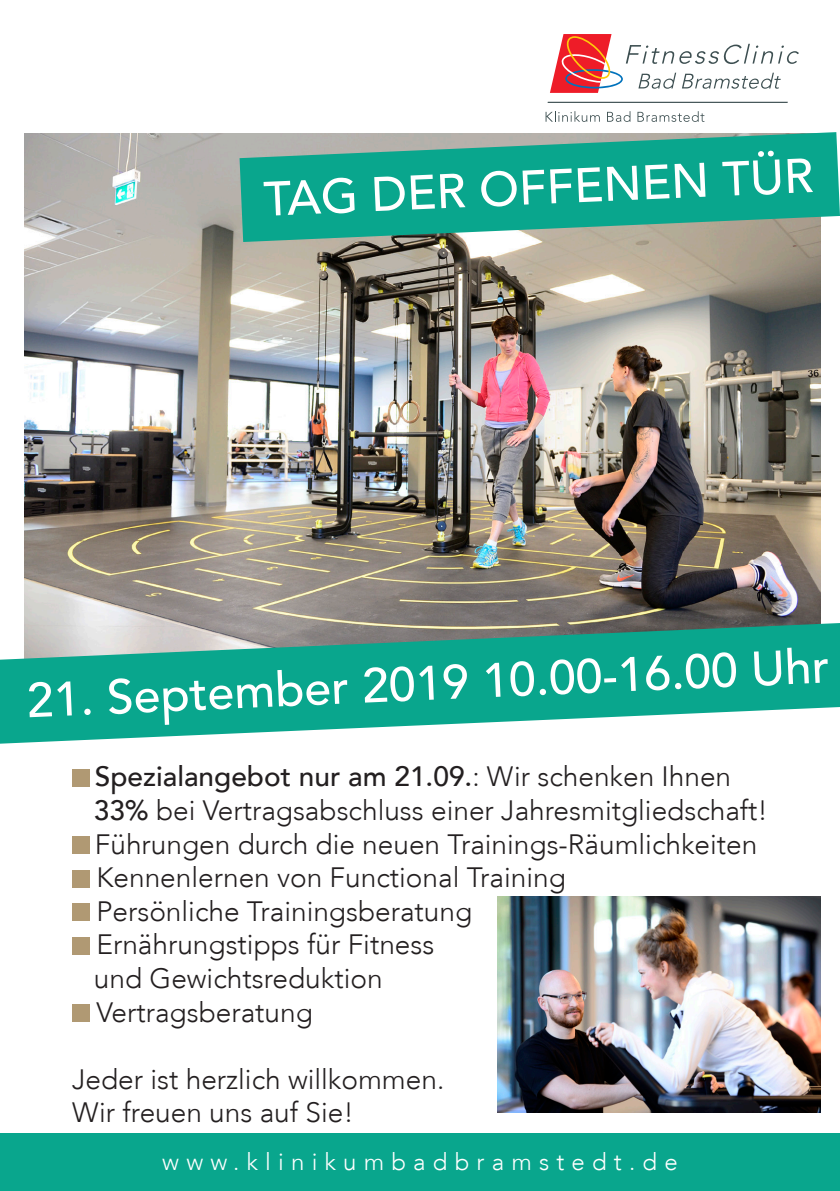
<style>
.page{position:relative;width:840px;height:1191px;background:#fff}
.page>*{position:absolute;margin:0;border:0;box-sizing:border-box;transform-origin:0 0}
.t1{font:500 48px "Avenir";color:#fff}
.t2{font:300 28px "Avenir";color:#231f20}
.t3{font:500 28px "Avenir";color:#231f20}
.t4{font:300 24px "Avenir";letter-spacing:.3em;color:#fff}
.s1{font-weight:300}
.s2{font-weight:500}
</style>
<div class="page">
<div style="left:0;top:1133px;width:839px;height:58px;background:#09a68d"></div>
<img style="left:24px;top:133px;width:795px;height:490px">
<svg style="left:545px;top:111px;width:54px;height:11px"></svg>
<svg style="left:607px;top:111px;width:23px;height:11px"></svg>
<svg style="left:637px;top:111px;width:67px;height:11px"></svg>
<hr style="left:547px;top:102px;width:240px;height:1px;background:#3d4f51">
<svg style="left:550px;top:34px;width:248px;height:59px"></svg>
<div style="left:72px;top:769px;width:17px;height:17px;background:#b09973"></div>
<div style="left:72px;top:836px;width:17px;height:17px;background:#b09973"></div>
<div style="left:72px;top:870px;width:17px;height:17px;background:#b09973"></div>
<div style="left:72px;top:903px;width:17px;height:17px;background:#b09973"></div>
<div style="left:72px;top:937px;width:17px;height:17px;background:#b09973"></div>
<div style="left:72px;top:1004px;width:17px;height:17px;background:#b09973"></div>
<svg style="left:239px;top:132px;width:600px;height:110px;fill:#09a68d"></svg>
<svg style="left:0;top:623px;width:839px;height:120px;fill:#09a68d"></svg>
<img style="left:497px;top:897px;width:323px;height:215px">
<p class="t1" style="left:262px;top:174px;width:551px;rotate:-3deg">TAG DER OFFENEN TÜR</p>
<p class="t1" style="left:25px;top:676px;width:804px;rotate:-3deg">21. September 2019 10.00-16.00 Uhr</p>
<p class="t3" style="left:95px;top:760px;width:637px">Spezialangebot nur am 21.09.<span class="s1">: Wir schenken Ihnen</span></p>
<p class="t2" style="left:94px;top:794px;width:675px"><span class="s2">33%</span> bei Vertragsabschluss einer Jahresmitgliedschaft!</p>
<p class="t2" style="left:95px;top:827px;width:663px">Führungen durch die neuen Trainings-Räumlichkeiten</p>
<p class="t2" style="left:96px;top:861px;width:470px">Kennenlernen von Functional Training</p>
<p class="t2" style="left:96px;top:894px;width:377px">Persönliche Trainingsberatung</p>
<p class="t2" style="left:96px;top:928px;width:339px">Ernährungstipps für Fitness</p>
<p class="t2" style="left:94px;top:962px;width:290px">und Gewichtsreduktion</p>
<p class="t2" style="left:96px;top:995px;width:218px">Vertragsberatung</p>
<p class="t2" style="left:72px;top:1062px;width:373px">Jeder ist herzlich willkommen.</p>
<p class="t2" style="left:72px;top:1096px;width:283px">Wir freuen uns auf Sie!</p>
<p class="t4" style="left:162px;top:1148px;width:516px">www.klinikumbadbramstedt.de</p>
</div>
